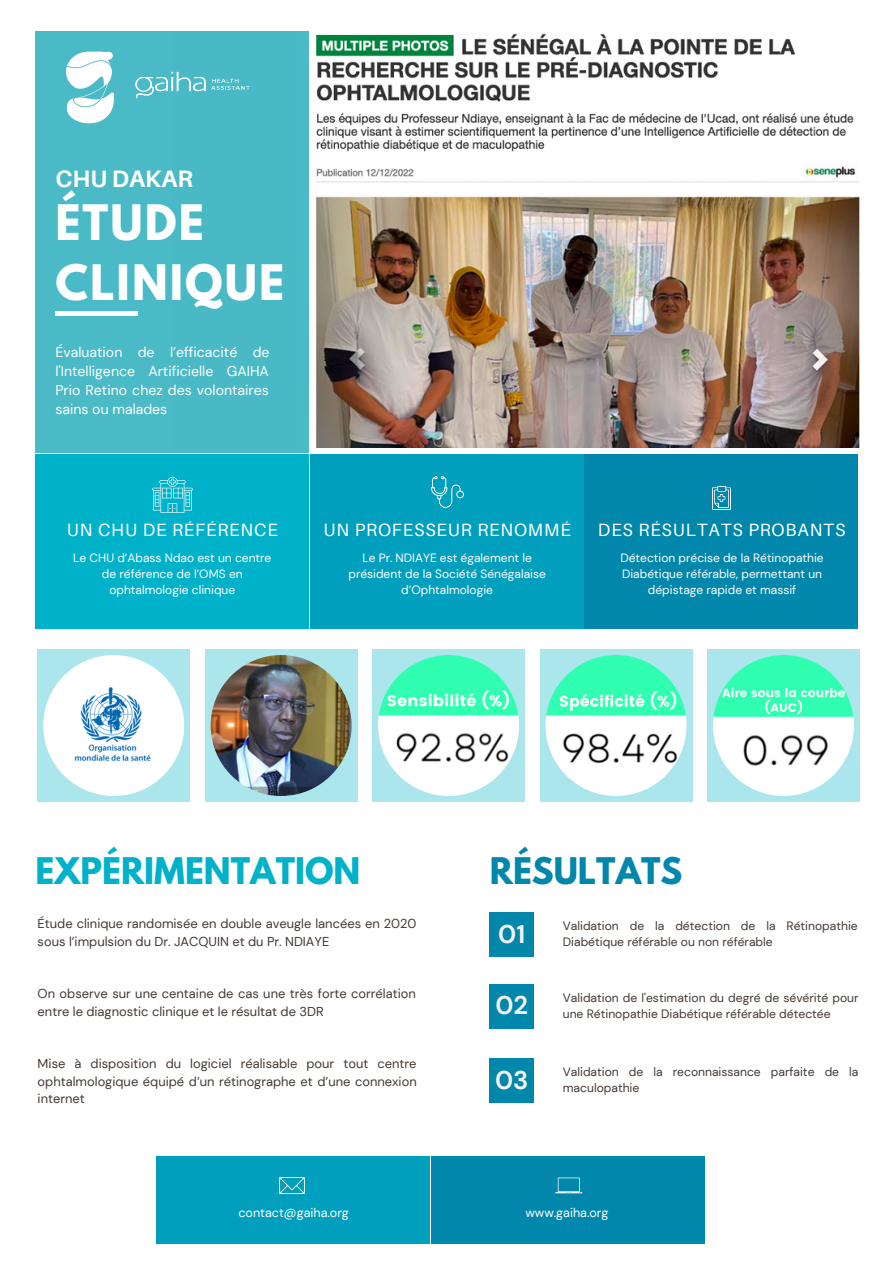
<style>
.page{position:relative;width:894px;height:1264px;background:#fff}
.page>*{position:absolute;margin:0;border:0;box-sizing:border-box;transform-origin:0 0}
.t1{font:700 43.35px/59.7px "League Spartan";letter-spacing:.045em;color:#fff}
.t2{font:700 32.55px "League Spartan";color:#00b1ca}
.t3{font:700 32.55px "League Spartan";color:#0187ab}
.t4{font:700 25.5px "DM Sans";color:#f6f2f1}
.t5{font:700 23.7px "Aileron";color:#fff}
.t6{font:17.7px "Aileron";letter-spacing:.045em;color:#fff}
.t7{font:14.1px/19.2px "DM Sans";color:#fff;text-align:justify}
.t8{font:12.9px/17.4px "DM Sans";color:#433833}
.t9{font:12.6px "DM Sans";color:#fff}
.t10{font:12.15px/16.2px "DM Sans";color:#433833}
.t11{font:12px/16px "DM Sans";color:#fff;text-align:center}
</style>
<div class="page">
<img style="left:308px;top:32px;width:551px;height:415px">
<div style="left:35px;top:31px;width:273px;height:421px;background:#4abac6"></div>
<div style="left:35px;top:454px;width:273px;height:174px;background:#00b1ca"></div>
<div style="left:310px;top:454px;width:273px;height:174px;background:#009fbd"></div>
<div style="left:584px;top:454px;width:274px;height:174px;background:#0187ab"></div>
<hr style="left:55px;top:311px;width:83px;height:4px;background:#fff">
<img style="left:431px;top:477px;width:32px;height:30px">
<img style="left:712px;top:487px;width:18px;height:22px">
<div style="left:489px;top:912px;width:44px;height:44px;background:#0187ab"></div>
<div style="left:489px;top:984px;width:44px;height:44px;background:#0187ab"></div>
<div style="left:489px;top:1058px;width:44px;height:44px;background:#0187ab"></div>
<div style="left:156px;top:1156px;width:274px;height:87px;background:#009fbd"></div>
<div style="left:431px;top:1156px;width:273px;height:87px;background:#0187ab"></div>
<img style="left:279px;top:1177px;width:25px;height:16px">
<div style="left:38px;top:649px;width:152px;height:152px;background:#abe6ed"></div>
<img style="left:43px;top:655px;width:141px;height:140px">
<div style="left:205px;top:649px;width:152px;height:152px;background:#abe6ed"></div>
<img style="left:210px;top:655px;width:141px;height:141px">
<div style="left:372px;top:649px;width:152px;height:152px;background:#abe6ed"></div>
<img style="left:378px;top:655px;width:141px;height:141px">
<div style="left:540px;top:649px;width:152px;height:152px;background:#abe6ed"></div>
<img style="left:545px;top:655px;width:141px;height:141px">
<div style="left:707px;top:649px;width:152px;height:152px;background:#abe6ed"></div>
<img style="left:713px;top:655px;width:140px;height:141px">
<img style="left:66px;top:51px;width:48px;height:73px">
<img style="left:135px;top:71px;width:115px;height:28px">
<svg style="left:152px;top:477px;width:41px;height:36px"></svg>
<svg style="left:555px;top:1177px;width:27px;height:16px"></svg>
<h3 class="t5" style="left:55px;top:164px;width:139px">CHU DAKAR</h3>
<h1 class="t1" style="left:55px;top:198px;width:230px">ÉTUDE<br>CLINIQUE</h1>
<p class="t7" style="left:55px;top:342px;width:216px">Évaluation de l’efficacité de l'Intelligence Artificielle GAIHA Prio Retino chez des volontaires sains ou malades</p>
<h3 class="t6" style="left:67px;top:519px;width:212px">UN CHU DE RÉFÉRENCE</h3>
<h3 class="t6" style="left:323px;top:519px;width:249px">UN PROFESSEUR RENOMMÉ</h3>
<h3 class="t6" style="left:597px;top:519px;width:249px">DES RÉSULTATS PROBANTS</h3>
<p class="t11" style="left:73px;top:550px;width:200px">Le CHU d’Abass Ndao est un centre de référence de l’OMS en ophtalmologie clinique</p>
<p class="t11" style="left:348px;top:550px;width:199px">Le Pr. NDIAYE est également le président de la Société Sénégalaise d’Ophtalmologie</p>
<p class="t11" style="left:620px;top:550px;width:205px">Détection précise de la Rétinopathie<br>Diabétique référable, permettant un dépistage rapide et massif</p>
<h2 class="t2" style="left:36px;top:855px;width:326px">EXPÉRIMENTATION</h2>
<p class="t8" style="left:38px;top:915px;width:380px">Étude clinique randomisée en double aveugle lancées en 2020 sous l’impulsion du Dr. JACQUIN et du Pr. NDIAYE</p>
<p class="t8" style="left:38px;top:985px;width:379px">On observe sur une centaine de cas une très forte corrélation entre le diagnostic clinique et le résultat de 3DR</p>
<p class="t8" style="left:38px;top:1054px;width:380px;text-align:justify">Mise à disposition du logiciel réalisable pour tout centre ophtalmologique équipé d’un rétinographe et d’une connexion internet</p>
<h2 class="t3" style="left:489px;top:855px;width:194px">RÉSULTATS</h2>
<h3 class="t4" style="left:498px;top:917px;width:28px">01</h3>
<p class="t10" style="left:562px;top:917px;width:296px">Validation de la détection de la Rétinopathie<br>Diabétique référable ou non référable</p>
<h3 class="t4" style="left:495px;top:988px;width:34px">02</h3>
<p class="t10" style="left:562px;top:989px;width:297px">Validation de l'estimation du degré de sévérité pour une Rétinopathie Diabétique référable détectée</p>
<h3 class="t4" style="left:495px;top:1063px;width:35px">03</h3>
<p class="t10" style="left:562px;top:1064px;width:297px">Validation de la reconnaissance parfaite de la maculopathie</p>
<p class="t9" style="left:238px;top:1204px;width:112px">contact@gaiha.org</p>
<p class="t9" style="left:525px;top:1204px;width:85px">www.gaiha.org</p>
</div>
